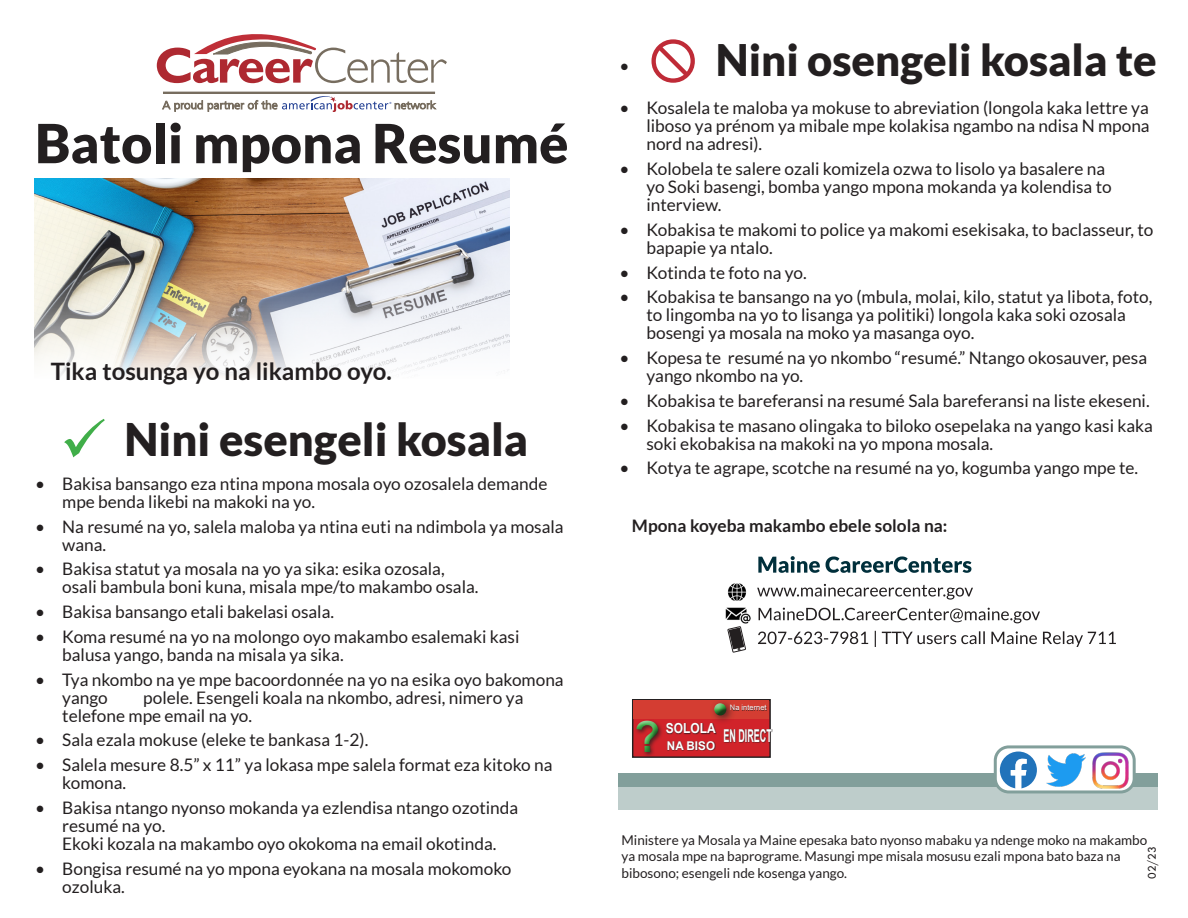
<style>
.page{position:relative;width:1188px;height:918px;background:#fff}
.page>*{position:absolute;margin:0;border:0;box-sizing:border-box;transform-origin:0 0}
.TITLES{font:900 54px "Lato";color:#231f20}
.TITLES-2{font:900 45px "Lato";color:#231f20}
.TITLES-3{font:900 43.5px "Lato";color:#231f20}
.t1{font:700 42.75px "Arial";color:#40ae49}
.WHITE_TEXT_TITLES{font:700 24px "Lato";color:#231f20}
.t2{font:700 17.7px "Arial";color:#fff;scale:.51 1}
.t3{font:17.25px/18px "Lato";color:#231f20}
.BODY_TEXT{font:700 17.25px "Lato";color:#231f20}
.t4{font:700 13.8px "Arial";color:#fff;scale:.87 1}
.Equal_opportunity_text{font:13.5px/16.5px "Lato";color:#231f20}
.t5{font:700 12.15px "Arial";color:#fff}
.t6{font:12px "Tw Cen";color:#231f20}
.t7{font:7.5px "Arial";color:#fff}
</style>
<div class="page">
<img style="left:35px;top:178px;width:474px;height:198px">
<svg style="left:157px;top:34px;width:290px;height:49px"></svg>
<div style="left:163px;top:92px;width:272px;height:1px;border:1px solid #776d5f"></div>
<svg style="left:162px;top:96px;width:275px;height:16px"></svg>
<div style="left:633px;top:700px;width:137px;height:57px;background:#d1232a"></div>
<div style="left:632px;top:699px;width:139px;height:59px;border:1px solid #231f20"></div>
<div style="left:634px;top:700px;width:135px;height:19px;background:#d43d32"></div>
<div style="left:731px;top:705px;width:36px;height:6px;background:#231f20;opacity:.75"></div>
<div style="left:710px;top:698px;width:27px;height:27px;background:#231f20;opacity:.75"></div>
<div style="left:714px;top:703px;width:15px;height:10px;background:#fff;opacity:.51"></div>
<div style="left:714px;top:704px;width:15px;height:14px;background:#231f20;opacity:.75"></div>
<div style="left:626px;top:711px;width:39px;height:48px;background:#fff;opacity:.75"></div>
<div style="left:628px;top:719px;width:41px;height:44px;background:#231f20;opacity:.75"></div>
<div style="left:666px;top:723px;width:51px;height:11px;background:#231f20;opacity:.75"></div>
<div style="left:667px;top:741px;width:49px;height:10px;background:#231f20;opacity:.75"></div>
<div style="left:724px;top:729px;width:49px;height:14px;background:#231f20;opacity:.75"></div>
<svg style="left:758px;top:631px;width:358px;height:16px"></svg>
<svg style="left:759px;top:608px;width:281px;height:15px"></svg>
<svg style="left:757px;top:584px;width:216px;height:16px"></svg>
<svg style="left:758px;top:556px;width:213px;height:17px"></svg>
<img style="left:725px;top:613px;width:26px;height:17px">
<svg style="left:728px;top:627px;width:18px;height:25px"></svg>
<div style="left:618px;top:773px;width:540px;height:14px;background:#829f9b"></div>
<div style="left:618px;top:787px;width:540px;height:23px;background:#becdcb"></div>
<div style="left:995px;top:747px;width:139px;height:45px;background:#fff;border-radius:14px"></div>
<div style="left:994px;top:745px;width:142px;height:48px;border:3px solid #829f9b;border-radius:14px"></div>
<img style="left:1085px;top:745px;width:51px;height:51px">
<svg style="left:1000px;top:752px;width:37px;height:37px"></svg>
<img style="left:1046px;top:754px;width:40px;height:32px">
<img style="left:725px;top:583px;width:22px;height:30px">
<p class="TITLES" style="left:35px;top:112px;width:535px">Batoli mpona Resumé</p>
<p class="WHITE_TEXT_TITLES" style="left:51px;top:357px;width:343px">Tika tosunga yo na likambo oyo.</p>
<p class="TITLES-2" style="left:125px;top:413px;width:405px">Nini esengeli kosala</p>
<p class="t3" style="left:62px;top:475px;width:487px;text-indent:-27px">• Bakisa bansango eza ntina mpona mosala oyo ozosalela demande mpe benda likebi na makoki na yo.</p>
<p class="t3" style="left:62px;top:517px;width:503px;text-indent:-27px">• Na resumé na yo, salela maloba ya ntina euti na ndimbola ya mosala wana.</p>
<p class="t3" style="left:62px;top:560px;width:418px;text-indent:-27px">• Bakisa statut ya mosala na yo ya sika: esika ozosala, osali bambula boni kuna, misala mpe/to makambo osala.</p>
<p class="t3" style="left:35px;top:603px;width:300px">• Bakisa bansango etali bakelasi osala.</p>
<p class="t3" style="left:62px;top:628px;width:459px;text-indent:-27px">• Koma resumé na yo na molongo oyo makambo esalemaki kasi balusa yango, banda na misala ya sika.</p>
<p class="t3" style="left:62px;top:670px;width:503px;text-indent:-27px">• Tya nkombo na ye mpe bacoordonnée na yo na esika oyo bakomona yango</p>
<p class="t3" style="left:62px;top:688px;width:463px;text-indent:81px">polele. Esengeli koala na nkombo, adresi, nimero ya telefone mpe email na yo.</p>
<p class="t3" style="left:35px;top:731px;width:335px">• Sala ezala mokuse (eleke te bankasa 1-2).</p>
<p class="t3" style="left:62px;top:756px;width:492px;text-indent:-27px">• Salela mesure 8.5” x 11” ya lokasa mpe salela format eza kitoko na komona.</p>
<p class="t3" style="left:62px;top:799px;width:458px;text-indent:-27px">• Bakisa ntango nyonso mokanda ya ezlendisa ntango ozotinda resumé na yo.<br>Ekoki kozala na makambo oyo okokoma na email okotinda.</p>
<p class="t3" style="left:62px;top:859px;width:451px;text-indent:-27px">• Bongisa resumé na yo mpona eyokana na mosala mokomoko ozoluka.</p>
<p class="TITLES-3" style="left:716px;top:34px;width:443px">Nini osengeli kosala te</p>
<p class="t3" style="left:619px;top:56px;width:12px">•</p>
<p class="t3" style="left:646px;top:99px;width:505px;text-align:justify;text-indent:-27px">• Kosalela te maloba ya mokuse to abreviation (longola kaka lettre ya liboso ya prénom ya mibale mpe kolakisa ngambo na ndisa N mpona nord na adresi).</p>
<p class="t3" style="left:646px;top:160px;width:467px;text-indent:-27px">• Kolobela te salere ozali komizela ozwa to lisolo ya basalere na yo Soki basengi, bomba yango mpona mokanda ya kolendisa to interview.</p>
<p class="t3" style="left:646px;top:220px;width:509px;text-indent:-27px">• Kobakisa te makomi to police ya makomi esekisaka, to baclasseur, to bapapie ya ntalo.</p>
<p class="t3" style="left:619px;top:263px;width:189px">• Kotinda te foto na yo.</p>
<p class="t3" style="left:646px;top:288px;width:508px;text-indent:-27px">• Kobakisa te bansango na yo (mbula, molai, kilo, statut ya libota, foto, to lingomba na yo to lisanga ya politiki) longola kaka soki ozosala bosengi ya mosala na moko ya masanga oyo.</p>
<p class="t3" style="left:646px;top:349px;width:502px;text-indent:-27px">• Kopesa te resumé na yo nkombo “resumé.” Ntango okosauver, pesa yango nkombo na yo.</p>
<p class="t3" style="left:619px;top:391px;width:532px">• Kobakisa te bareferansi na resumé Sala bareferansi na liste ekeseni.</p>
<p class="t3" style="left:646px;top:416px;width:508px;text-indent:-27px">• Kobakisa te masano olingaka to biloko osepelaka na yango kasi kaka soki ekobakisa na makoki na yo mpona mosala.</p>
<p class="t3" style="left:619px;top:459px;width:520px">• Kotya te agrape, scotche na resumé na yo, kogumba yango mpe te.</p>
<p class="BODY_TEXT" style="left:632px;top:516px;width:317px">Mpona koyeba makambo ebele solola na:</p>
<h3 class="t1" style="left:634px;top:707px;width:28px">?</h3>
<p class="t4" style="left:666px;top:719px;width:59px">SOLOLA</p>
<p class="t5" style="left:667px;top:737px;width:50px">NA BISO</p>
<p class="t7" style="left:730px;top:703px;width:38px">Na internet</p>
<p class="t2" style="left:723px;top:724px;width:97px">EN DIRECT</p>
<p class="Equal_opportunity_text" style="left:621px;top:832px;width:527px">Ministere ya Mosala ya Maine epesaka bato nyonso mabaku ya ndenge moko na makambo ya mosala mpe na baprograme. Masungi mpe misala mosusu ezali mpona bato baza na bibosono; esengeli nde kosenga yango.</p>
<p class="t6" style="left:1145px;top:879px;width:34px;rotate:-90deg">02/23</p>
</div>
